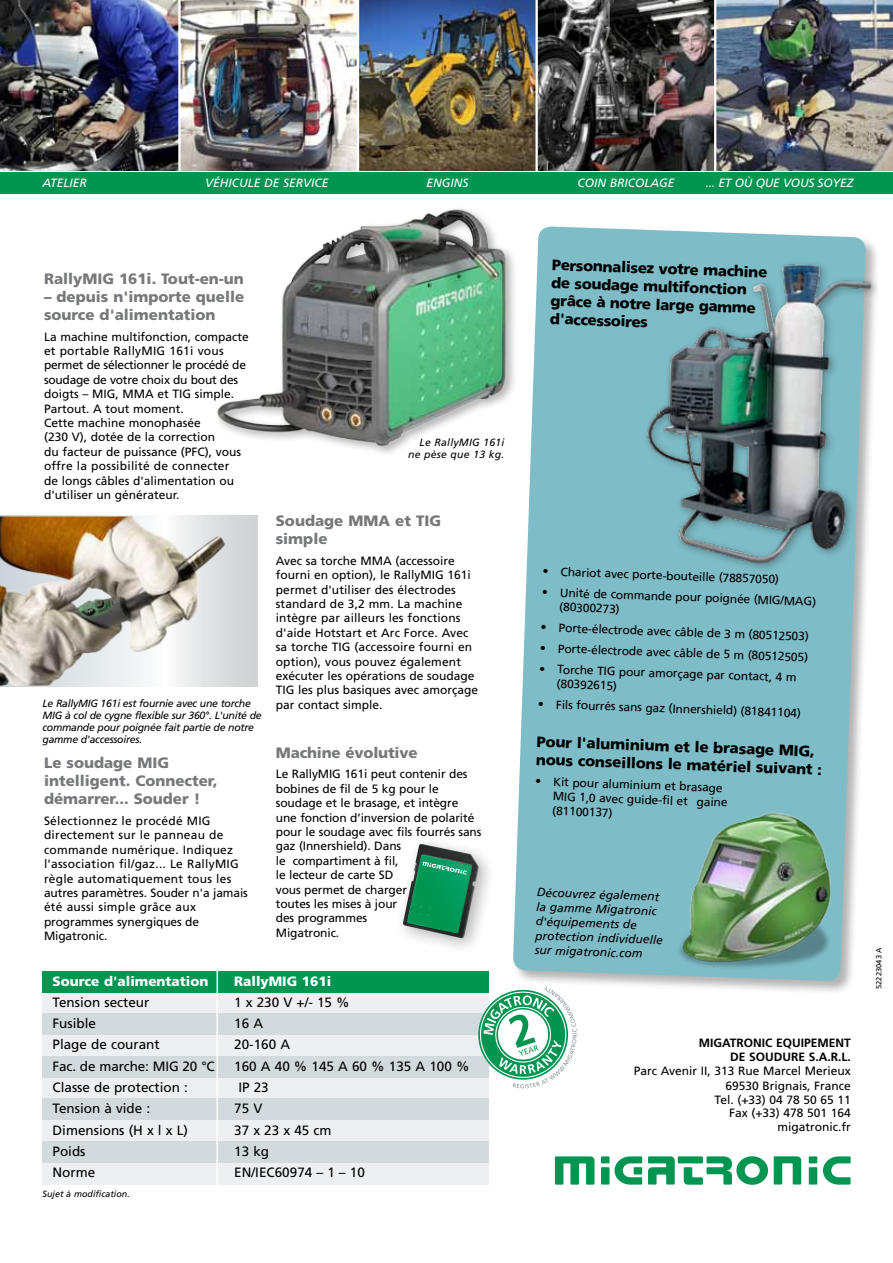
<style>
.page{position:relative;width:893px;height:1263px;background:#fff}
.page>*{position:absolute;margin:0;border:0;box-sizing:border-box;transform-origin:0 0}
.t1{font:900 15px/18px "Frutiger LT Pro";color:#77787b}
.t2{font:900 15px/18px "Frutiger LT Pro";color:#000}
.t3{font:900 15px/18px "Frutiger";color:#000}
.t4{font:13.5px "Frutiger LT Pro";color:#000}
.t5{font:900 13.5px "Frutiger LT Pro";color:#fff}
.t6{font:12px/14.4px "Frutiger LT Pro";color:#000}
.t7{font:12px/14.4px "Frutiger LT Pro";letter-spacing:.02em;color:#000}
.t8{font:italic 12px/14.4px "Frutiger LT Pro";color:#000}
.t9{font:italic 12px "Frutiger LT Pro";color:#fff}
.t10{font:700 12px/14.4px "Frutiger LT Pro";color:#000;text-align:right}
.t11{font:italic 12px "Frutiger LT Pro";letter-spacing:-.02em;color:#fff}
.t12{font:italic 10.5px/12px "Frutiger LT Pro";letter-spacing:-.025em;color:#000}
.t13{font:italic 10.5px/12.6px "Frutiger LT Pro";letter-spacing:.02em;color:#000;text-align:right}
.t14{font:italic 9px "Frutiger LT Pro";color:#000}
.t15{font:7.5px "Frutiger LT Pro";letter-spacing:.01em;color:#000}
</style>
<div class="page">
<div style="left:43px;top:971px;width:446px;height:213px;background:#edf0f2"></div>
<div style="left:43px;top:1013px;width:446px;height:22px;background:#d3dade"></div>
<div style="left:43px;top:1056px;width:446px;height:21px;background:#d3dade"></div>
<div style="left:43px;top:1098px;width:446px;height:22px;background:#d3dade"></div>
<div style="left:43px;top:1141px;width:446px;height:21px;background:#d3dade"></div>
<div style="left:43px;top:971px;width:446px;height:21px;background:#009551"></div>
<hr style="left:217px;top:971px;width:1px;height:215px;background:#fff">
<div style="left:0;top:172px;width:893px;height:21px;background:#009551"></div>
<img style="left:716px;top:0;width:177px;height:170px">
<img style="left:217px;top:209px;width:294px;height:243px">
<svg style="left:513px;top:226px;width:353px;height:755px;background:#8bc2cb"></svg>
<img style="left:0;top:0;width:178px;height:170px">
<img style="left:181px;top:0;width:176px;height:170px">
<svg style="left:538px;top:0;width:176px;height:170px;background:#4a4746"></svg>
<div style="left:601px;top:1156px;width:8px;height:7px;background:#009551"></div>
<div style="left:601px;top:1167px;width:8px;height:17px;background:#009551"></div>
<div style="left:809px;top:1156px;width:8px;height:7px;background:#009551"></div>
<div style="left:809px;top:1167px;width:8px;height:17px;background:#009551"></div>
<svg style="left:615px;top:1156px;width:27px;height:28px"></svg>
<svg style="left:823px;top:1156px;width:28px;height:28px"></svg>
<svg style="left:648px;top:1156px;width:27px;height:28px"></svg>
<svg style="left:555px;top:1156px;width:39px;height:28px"></svg>
<svg style="left:774px;top:1156px;width:27px;height:28px"></svg>
<div style="left:678px;top:1156px;width:25px;height:7px;background:#009551"></div>
<svg style="left:684px;top:1156px;width:84px;height:29px"></svg>
<svg style="left:0;top:516px;width:257px;height:170px;background:#c4bbae"></svg>
<div style="left:394px;top:835px;width:102px;height:121px;background:#000;opacity:.3"></div>
<img style="left:402px;top:844px;width:78px;height:95px">
<svg style="left:407px;top:855px;width:65px;height:78px;background:#258f62"></svg>
<img style="left:359px;top:0;width:176px;height:170px">
<img style="left:653px;top:784px;width:207px;height:207px">
<div style="left:642px;top:259px;width:239px;height:314px;background:#000;opacity:.3"></div>
<img style="left:643px;top:254px;width:232px;height:316px">
<svg style="left:473px;top:986px;width:104px;height:102px"></svg>
<p class="t9" style="left:43px;top:176px;width:46px">ATELIER</p>
<p class="t9" style="left:205px;top:176px;width:125px">VÉHICULE DE SERVICE</p>
<p class="t9" style="left:426px;top:176px;width:43px">ENGINS</p>
<p class="t9" style="left:577px;top:176px;width:99px">COIN BRICOLAGE</p>
<p class="t11" style="left:706px;top:176px;width:149px">... ET OÙ QUE VOUS SOYEZ</p>
<p class="t1" style="left:44px;top:270px;width:201px">RallyMIG 161i. Tout-en-un</p>
<p class="t1" style="left:44px;top:288px;width:202px">– depuis n'importe quelle source d'alimentation</p>
<p class="t6" style="left:44px;top:329px;width:206px">La machine multifonction, compacte et portable RallyMIG 161i vous permet de sélectionner le procédé de soudage de votre choix du bout des doigts – MIG, MMA et TIG simple.<br>Partout. A tout moment.<br>Cette machine monophasée<br>(230 V), dotée de la correction<br>du facteur de puissance (PFC), vous offre la possibilité de connecter<br>de longs câbles d'alimentation ou d'utiliser un générateur.</p>
<p class="t12" style="left:43px;top:697px;width:221px">Le RallyMIG 161i est fournie avec une torche MIG à col de cygne flexible sur 360°. L'unité de commande pour poignée fait partie de notre gamme d'accessoires.</p>
<p class="t1" style="left:44px;top:754px;width:175px">Le soudage MIG intelligent. Connecter, démarrer... Souder !</p>
<p class="t7" style="left:44px;top:814px;width:205px">Sélectionnez le procédé MIG directement sur le panneau de commande numérique. Indiquez l'association fil/gaz... Le RallyMIG règle automatiquement tous les autres paramètres. Souder n'a jamais été aussi simple grâce aux programmes synergiques de<br>Migatronic.</p>
<p class="t13" style="left:408px;top:436px;width:98px">Le RallyMIG 161i ne pèse que 13 kg.</p>
<p class="t1" style="left:276px;top:512px;width:167px">Soudage MMA et TIG simple</p>
<p class="t6" style="left:276px;top:553px;width:204px">Avec sa torche MMA (accessoire fourni en option), le RallyMIG 161i permet d'utiliser des électrodes standard de 3,2 mm. La machine intègre par ailleurs les fonctions d'aide Hotstart et Arc Force. Avec sa torche TIG (accessoire fourni en option), vous pouvez également exécuter les opérations de soudage<br>TIG les plus basiques avec amorçage par contact simple.</p>
<p class="t1" style="left:276px;top:743px;width:143px">Machine évolutive</p>
<p class="t6" style="left:276px;top:767px;width:207px">Le RallyMIG 161i peut contenir des bobines de fil de 5 kg pour le soudage et le brasage, et intègre une fonction d’inversion de polarité pour le soudage avec fils fourrés sans gaz (Innershield). Dans<br>le compartiment à fil,<br>le lecteur de carte SD<br>vous permet de charger<br>toutes les mises à jour<br>des programmes<br>Migatronic.</p>
<p class="t5" style="left:53px;top:973px;width:157px">Source d'alimentation</p>
<p class="t5" style="left:234px;top:973px;width:98px">RallyMIG 161i</p>
<p class="t4" style="left:53px;top:994px;width:98px">Tension secteur</p>
<p class="t4" style="left:234px;top:994px;width:117px">1 x 230 V +/- 15 %</p>
<p class="t4" style="left:53px;top:1015px;width:45px">Fusible</p>
<p class="t4" style="left:234px;top:1015px;width:30px">16 A</p>
<p class="t4" style="left:53px;top:1037px;width:109px">Plage de courant</p>
<p class="t4" style="left:234px;top:1037px;width:57px">20-160 A</p>
<p class="t4" style="left:53px;top:1058px;width:164px">Fac. de marche: MIG 20 °C</p>
<p class="t4" style="left:234px;top:1058px;width:237px">160 A 40 % 145 A 60 % 135 A 100 %</p>
<p class="t4" style="left:53px;top:1079px;width:137px">Classe de protection :</p>
<p class="t4" style="left:238px;top:1079px;width:32px">IP 23</p>
<p class="t4" style="left:53px;top:1100px;width:99px">Tension à vide :</p>
<p class="t4" style="left:234px;top:1100px;width:30px">75 V</p>
<p class="t4" style="left:53px;top:1122px;width:137px">Dimensions (H x l x L)</p>
<p class="t4" style="left:234px;top:1122px;width:99px">37 x 23 x 45 cm</p>
<p class="t4" style="left:53px;top:1143px;width:35px">Poids</p>
<p class="t4" style="left:234px;top:1143px;width:36px">13 kg</p>
<p class="t4" style="left:53px;top:1164px;width:44px">Norme</p>
<p class="t4" style="left:234px;top:1164px;width:132px">EN/IEC60974 – 1 – 10</p>
<p class="t14" style="left:43px;top:1189px;width:89px">Sujet à modification.</p>
<p class="t2" style="left:552px;top:256px;width:217px;rotate:2deg">Personnalisez votre machine de soudage multifonction grâce à notre large gamme d'accessoires</p>
<p class="t6" style="left:543px;top:564px;width:238px;rotate:2deg">• Chariot avec porte-bouteille (78857050)</p>
<p class="t6" style="left:560px;top:585px;width:258px;text-indent:-18px;rotate:2deg">• Unité de commande pour poignée (MIG/MAG) (80300273)</p>
<p class="t6" style="left:541px;top:620px;width:270px;rotate:2deg">• Porte-électrode avec câble de 3 m (80512503)</p>
<p class="t6" style="left:540px;top:641px;width:270px;rotate:2deg">• Porte-électrode avec câble de 5 m (80512505)</p>
<p class="t6" style="left:557px;top:662px;width:241px;text-indent:-18px;rotate:2deg">• Torche TIG pour amorçage par contact, 4 m (80392615)</p>
<p class="t6" style="left:538px;top:697px;width:265px;rotate:2deg">• Fils fourrés sans gaz (Innershield) (81841104)</p>
<p class="t3" style="left:537px;top:732px;width:288px;rotate:2deg">Pour l'aluminium et le brasage MIG, nous conseillons le matériel suivant :</p>
<p class="t6" style="left:554px;top:775px;width:176px;text-indent:-18px;rotate:2deg">• Kit pour aluminium et brasage<br>MIG 1,0 avec guide-fil et gaine (81100137)</p>
<p class="t8" style="left:537px;top:885px;width:129px;rotate:2deg">Découvrez également la gamme Migatronic d'équipements de protection individuelle sur migatronic.com</p>
<p class="t10" style="left:699px;top:1035px;width:154px">MIGATRONIC EQUIPEMENT<br>DE SOUDURE S.A.R.L.</p>
<p class="t6" style="left:634px;top:1064px;width:219px;line-height:14px;text-align:right">Parc Avenir II, 313 Rue Marcel Merieux<br>69530 Brignais, France<br>Tel. (+33) 04 78 50 65 11<br>Fax (+33) 478 501 164<br>migatronic.fr</p>
<p class="t15" style="left:875px;top:989px;width:43px;rotate:-90deg">52223043 A</p>
</div>
